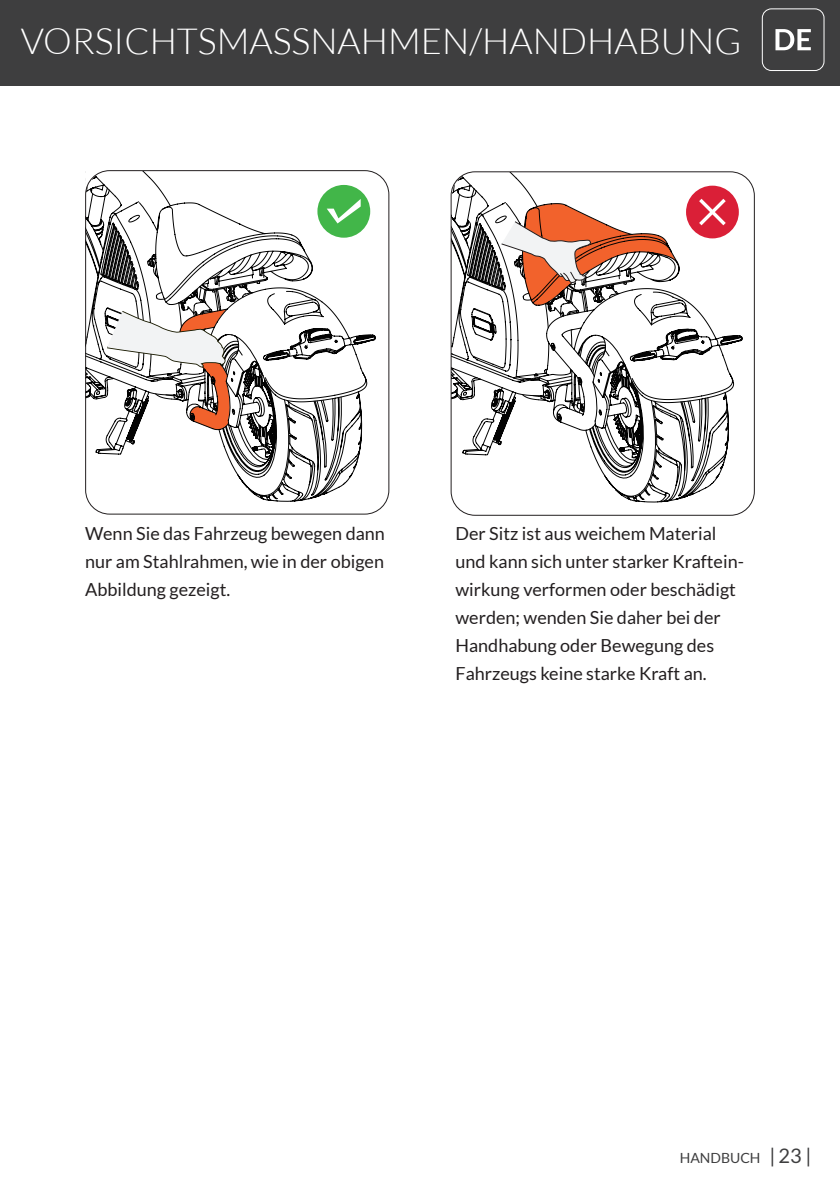
<style>
.page{position:relative;width:840px;height:1191px;background:#fff}
.page>*{position:absolute;margin:0;border:0;box-sizing:border-box;transform-origin:0 0}
.t1{font:300 36px "Lato";color:#fff}
.t2{font:18px/28px "Lato";color:#231f20}
.t3{font:14px "Lato";color:#3e3e3f}
.s1{font-size:20px}
</style>
<div class="page">
<div style="left:0;top:0;width:839px;height:85px;background:#3e3e3f"></div>
<div style="left:761px;top:9px;width:62px;height:62px;border:1px solid #fff;border-radius:9px"></div>
<svg style="left:775px;top:29px;width:35px;height:21px"></svg>
<div style="left:317px;top:185px;width:53px;height:53px;background:#42b649;border-radius:50%"></div>
<svg style="left:94px;top:220px;width:268px;height:288px"></svg>
<svg style="left:87px;top:171px;width:187px;height:273px"></svg>
<svg style="left:105px;top:309px;width:126px;height:120px"></svg>
<svg style="left:326px;top:199px;width:34px;height:24px"></svg>
<svg style="left:85px;top:171px;width:13px;height:25px"></svg>
<div style="left:85px;top:170px;width:304px;height:344px;border:1px solid #231f20;border-radius:24px"></div>
<div style="left:685px;top:186px;width:53px;height:52px;background:#da1f37;border-radius:50%"></div>
<svg style="left:462px;top:221px;width:266px;height:282px"></svg>
<svg style="left:452px;top:173px;width:188px;height:271px"></svg>
<svg style="left:500px;top:204px;width:178px;height:101px"></svg>
<svg style="left:698px;top:199px;width:27px;height:26px"></svg>
<svg style="left:452px;top:173px;width:11px;height:24px"></svg>
<div style="left:450px;top:171px;width:304px;height:345px;border:1px solid #231f20;border-radius:24px"></div>
<h1 class="t1" style="left:21px;top:22px;width:721px">VORSICHTSMASSNAHMEN/HANDHABUNG</h1>
<p class="t2" style="left:85px;top:519px;width:301px;text-align:justify">Wenn Sie das Fahrzeug bewegen dann nur am Stahlrahmen, wie in der obigen Abbildung gezeigt.</p>
<p class="t2" style="left:455px;top:519px;width:290px">Der Sitz ist aus weichem Material und kann sich unter starker Kraftein&shy;wirkung verformen oder beschädigt werden; wenden Sie daher bei der Handhabung oder Bewegung des Fahrzeugs keine starke Kraft an.</p>
<p class="t3" style="left:679px;top:1149px;width:133px">HANDBUCH <span class="s1">| 23 |</span></p>
</div>
